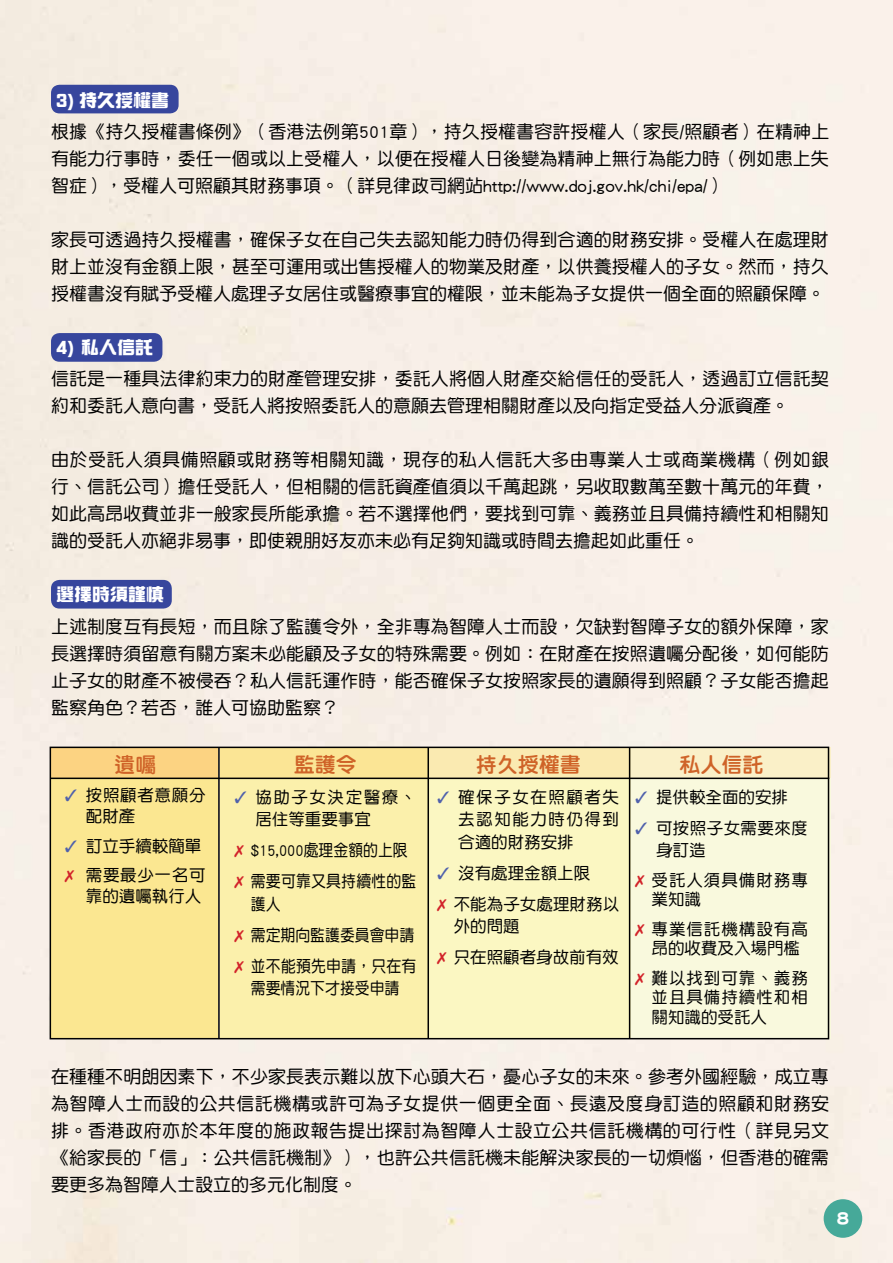
<style>
.page{position:relative;width:893px;height:1263px;background:#f8efe8}
.page>*{position:absolute;margin:0;border:0;box-sizing:border-box;transform-origin:0 0}
.t1{font:21px "DF Yuan Std W8";color:#cf6328}
.t2{font:18px/27px "DF Yuan Std W5";color:#000;text-align:justify}
.t3{font:700 18px "CJ Ngai HK";color:#fff}
.t4{font:18px "DF Yuan Std W9";color:#fff}
.t5{font:16.5px/22.5px "DF Yuan Std W5";color:#000;text-align:justify}
.t6{font:16.5px/31px "DF Yuan Std W5";color:#000;scale:.9 1}
.t7{font:16.5px/19.5px "DF Yuan Std W5";letter-spacing:.03em;color:#000}
.t8{font:16.5px/22.5px "DF Yuan Std W5";letter-spacing:.095em;color:#000}
.t9{font:16.5px/29.5px "DF Yuan Std W5";letter-spacing:.02em;color:#000;text-align:right}
.t10{font:16.5px/22.5px "DF Yuan Std W5";letter-spacing:.025em;color:#000}
.t11{font:16.5px/19.5px "DF Yuan Std W5";letter-spacing:.06em;color:#000}
.t12{font:16.5px/21px "DF Yuan Std W5";letter-spacing:.04em;color:#000}
.s1{color:#4f61ac}
</style>
<div class="page">
<div style="left:50px;top:747px;width:168px;height:292px;background:#fbe791"></div>
<div style="left:50px;top:747px;width:168px;height:32px;background:#fcd382"></div>
<div style="left:220px;top:747px;width:207px;height:292px;background:#fbf0ab"></div>
<div style="left:429px;top:747px;width:201px;height:292px;background:#fbf7c2"></div>
<div style="left:220px;top:747px;width:207px;height:32px;background:#fbe595"></div>
<div style="left:631px;top:747px;width:200px;height:292px;background:#f9f9dd"></div>
<div style="left:429px;top:747px;width:201px;height:31px;background:#faeab1"></div>
<div style="left:631px;top:747px;width:200px;height:31px;background:#faf0c8"></div>
<hr style="left:50px;top:777px;width:779px;height:2px;background:#000">
<hr style="left:218px;top:747px;width:2px;height:291px;background:#000">
<hr style="left:427px;top:747px;width:2px;height:291px;background:#000">
<hr style="left:629px;top:747px;width:1px;height:291px;background:#000">
<div style="left:50px;top:747px;width:779px;height:292px;border:2px solid #000"></div>
<div style="left:824px;top:1199px;width:38px;height:39px;background:#46a999;border-radius:50%"></div>
<div style="left:51px;top:85px;width:128px;height:28px;background:#37469d;border-radius:9px"></div>
<div style="left:51px;top:333px;width:111px;height:29px;background:#37469d;border-radius:9px"></div>
<div style="left:51px;top:580px;width:121px;height:28px;background:#37469d;border-radius:9px"></div>
<p class="t3" style="left:56px;top:88px;width:115px">3) 持久授權書</p>
<p class="t2" style="left:51px;top:118px;width:780px">根據《持久授權書條例》（香港法例第501章），持久授權書容許授權人（家長/照顧者）在精神上有能力行事時，委任一個或以上受權人，以便在授權人日後變為精神上無行為能力時（例如患上失智症），受權人可照顧其財務事項。（詳見律政司網站http://www.doj.gov.hk/chi/epa/）</p>
<p class="t2" style="left:51px;top:226px;width:779px">家長可透過持久授權書，確保子女在自己失去認知能力時仍得到合適的財務安排。受權人在處理財財上並沒有金額上限，甚至可運用或出售授權人的物業及財產，以供養授權人的子女。然而，持久授權書沒有賦予受權人處理子女居住或醫療事宜的權限，並未能為子女提供一個全面的照顧保障。</p>
<p class="t3" style="left:56px;top:335px;width:98px">4) 私人信託</p>
<p class="t2" style="left:51px;top:365px;width:779px">信託是一種具法律約束力的財產管理安排，委託人將個人財產交給信任的受託人，透過訂立信託契約和委託人意向書，受託人將按照委託人的意願去管理相關財產以及向指定受益人分派資產。</p>
<p class="t2" style="left:51px;top:446px;width:780px">由於受託人須具備照顧或財務等相關知識，現存的私人信託大多由專業人士或商業機構（例如銀行、信託公司）擔任受託人，但相關的信託資產值須以千萬起跳，另收取數萬至數十萬元的年費，如此高昂收費並非一般家長所能承擔。若不選擇他們，要找到可靠、義務並且具備持續性和相關知識的受託人亦絕非易事，即使親朋好友亦未必有足夠知識或時間去擔起如此重任。</p>
<p class="t3" style="left:56px;top:583px;width:109px">選擇時須謹慎</p>
<p class="t2" style="left:51px;top:612px;width:779px">上述制度互有長短，而且除了監護令外，全非專為智障人士而設，欠缺對智障子女的額外保障，家長選擇時須留意有關方案未必能顧及子女的特殊需要。例如：在財產在按照遺囑分配後，如何能防止子女的財產不被侵吞？私人信託運作時，能否確保子女按照家長的遺願得到照顧？子女能否擔起監察角色？若否，誰人可協助監察？</p>
<p class="t1" style="left:114px;top:753px;width:43px">遺囑</p>
<p class="t12" style="left:86px;top:784px;width:121px;text-indent:-21px"><span class="s1">✓</span> 按照顧者意願分配財產</p>
<p class="t9" style="left:65px;top:831px;width:142px"><span class="s1">✓</span> 訂立手續較簡單需要最少一名可</p>
<p class="t5" style="left:86px;top:885px;width:117px">靠的遺囑執行人</p>
<p class="t1" style="left:294px;top:753px;width:64px">監護令</p>
<p class="t8" style="left:255px;top:785px;width:162px;text-indent:-21px"><span class="s1">✓</span> 協助子女決定醫療、居住等重要事宜</p>
<p class="t6" style="left:251px;top:834px;width:185px">$15,000處理金額的上限需要可靠又具持續性的監</p>
<p class="t6" style="left:251px;top:888px;width:185px">護人<br>需定期向監護委員會申請並不能預先申請，只在有</p>
<p class="t6" style="left:251px;top:972px;width:167px">需要情況下才接受申請</p>
<p class="t1" style="left:476px;top:753px;width:106px">持久授權書</p>
<p class="t5" style="left:458px;top:785px;width:162px;text-indent:-21px"><span class="s1">✓</span> 確保子女在照顧者失去認知能力時仍得到合適的財務安排</p>
<p class="t5" style="left:454px;top:857px;width:167px;line-height:31px;text-indent:-16px"><span class="s1">✓</span> 沒有處理金額上限<br>不能為子女處理財務以</p>
<p class="t5" style="left:454px;top:910px;width:166px;line-height:31px">外的問題<br>只在照顧者身故前有效</p>
<p class="t1" style="left:679px;top:753px;width:85px">私人信託</p>
<p class="t5" style="left:635px;top:785px;width:155px"><span class="s1">✓</span> 提供較全面的安排</p>
<p class="t10" style="left:656px;top:816px;width:153px;text-indent:-21px"><span class="s1">✓</span> 可按照子女需要來度身訂造</p>
<p class="t11" style="left:651px;top:870px;width:158px">受託人須具備財務專業知識</p>
<p class="t7" style="left:651px;top:919px;width:158px">專業信託機構設有高昂的收費及入場門檻</p>
<p class="t5" style="left:651px;top:968px;width:158px;line-height:19.5px">難以找到可靠、義務並且具備持續性和相關知識的受託人</p>
<p class="t2" style="left:51px;top:1063px;width:780px">在種種不明朗因素下，不少家長表示難以放下心頭大石，憂心子女的未來。參考外國經驗，成立專為智障人士而設的公共信託機構或許可為子女提供一個更全面、長遠及度身訂造的照顧和財務安排。香港政府亦於本年度的施政報告提出探討為智障人士設立公共信託機構的可行性（詳見另文《給家長的「信」：公共信託機制》），也許公共信託機未能解決家長的一切煩惱，但香港的確需要更多為智障人士設立的多元化制度。</p>
<p class="t4" style="left:836px;top:1208px;width:14px">8</p>
</div>
